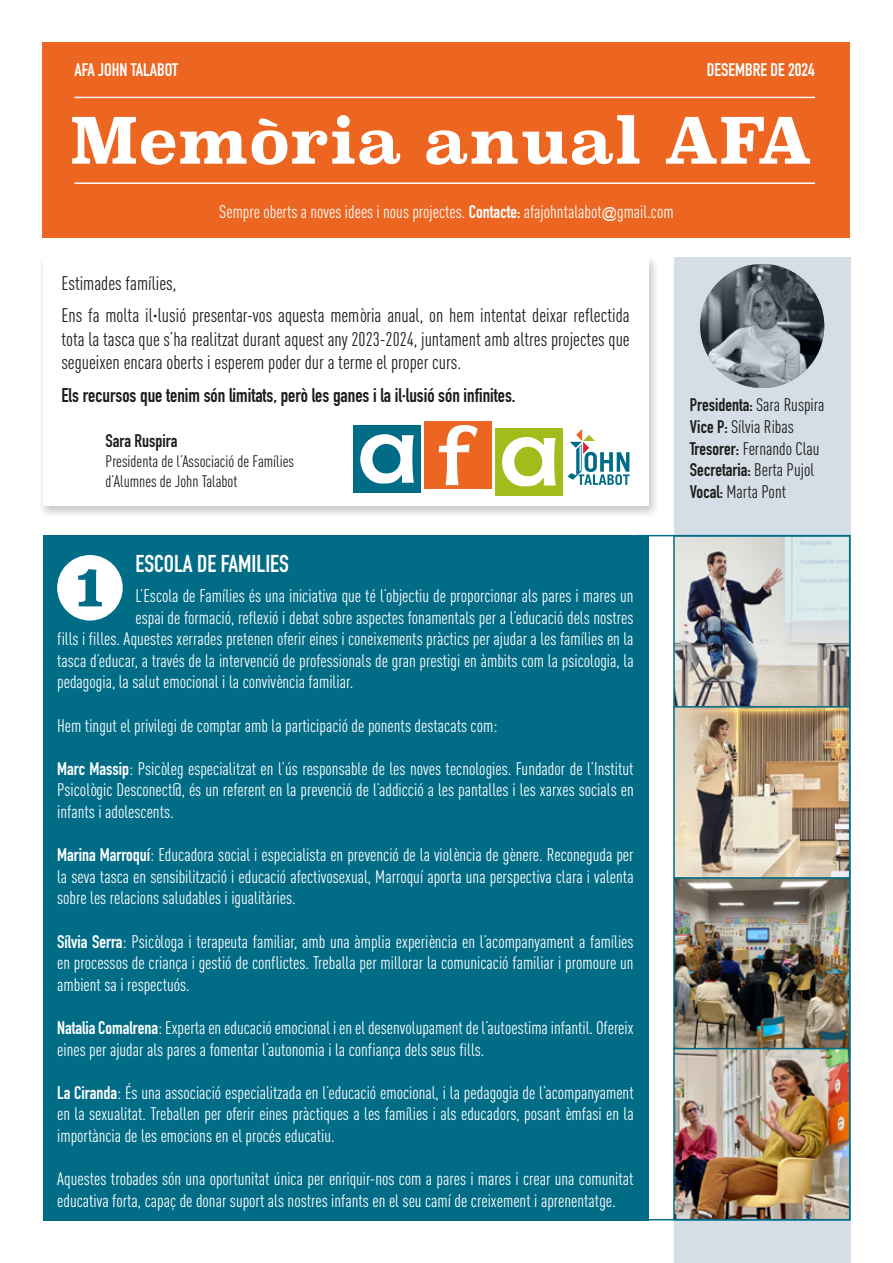
<style>
.page{position:relative;width:893px;height:1263px;background:#fff}
.page>*{position:absolute;margin:0;border:0;box-sizing:border-box;transform-origin:0 0}
.t1{font:700 63px "Superclarendon";color:#fff}
.t2{font:700 24px "DIN Condensed";color:#fff}
.t3{font:19.5px/32.4px "DIN Cond";color:#1d1d1b}
.t4{font:700 19.5px "DIN Condensed";color:#1d1d1b}
.t5{font:18px/21.6px "DIN Cond";color:#fff;text-align:justify}
.t6{font:700 18px "DIN Condensed";color:#1d1d1b}
.t7{font:18px/21.6px "DIN Cond";color:#1d1d1b}
.t8{font:700 18px "DIN Condensed";color:#fff}
.t9{font:16.5px/19.8px "DIN Cond";color:#1d1d1b}
.s1{font-family:"DIN Condensed";font-weight:700}
.s2{font-family:"Arial";font-size:15px}
.s3{font-family:"DIN Cond";font-weight:400}
</style>
<div class="page">
<div style="left:43px;top:43px;width:807px;height:195px;background:#ec6521"></div>
<hr style="left:74px;top:97px;width:741px;height:1px;background:#fff">
<hr style="left:74px;top:182px;width:741px;height:2px;background:#fff">
<div style="left:37px;top:254px;width:623px;height:265px;background:#1d1d1b;opacity:.25"></div>
<div style="left:43px;top:257px;width:605px;height:249px;background:#fff"></div>
<div style="left:674px;top:257px;width:176px;height:1006px;background:#d5dee6"></div>
<img style="left:700px;top:264px;width:124px;height:124px;border-radius:62px">
<div style="left:353px;top:425px;width:68px;height:67px;background:#006c86"></div>
<div style="left:495px;top:428px;width:68px;height:67px;background:#a2bc1b"></div>
<div style="left:424px;top:421px;width:68px;height:68px;background:#ec6521"></div>
<svg style="left:360px;top:434px;width:54px;height:50px"></svg>
<svg style="left:502px;top:437px;width:54px;height:49px"></svg>
<svg style="left:439px;top:425px;width:39px;height:60px"></svg>
<svg style="left:568px;top:429px;width:62px;height:56px"></svg>
<div style="left:43px;top:535px;width:605px;height:685px;background:#006c86"></div>
<div style="left:57px;top:555px;width:66px;height:65px;background:#fff;border-radius:50%"></div>
<svg style="left:78px;top:569px;width:24px;height:37px"></svg>
<img style="left:676px;top:538px;width:171px;height:679px">
<div style="left:673px;top:535px;width:177px;height:173px;border:2px solid #006c86"></div>
<div style="left:673px;top:877px;width:177px;height:172px;border:2px solid #006c86"></div>
<div style="left:673px;top:706px;width:177px;height:173px;border:2px solid #006c86"></div>
<div style="left:673px;top:1048px;width:177px;height:172px;border:2px solid #006c86"></div>
<div style="left:638px;top:535px;width:212px;height:685px;border:2px solid #006c86"></div>
<p class="t8" style="left:74px;top:57px;width:105px">AFA JOHN TALABOT</p>
<p class="t8" style="left:707px;top:57px;width:110px">DESEMBRE DE 2024</p>
<h1 class="t1" style="left:70px;top:94px;width:744px">Memòria anual AFA</h1>
<p class="t5" style="left:219px;top:200px;width:456px">Sempre oberts a noves idees i nous projectes. <span class="s1">Contacte:</span> afajohntalabot<span class="s2">@</span>gmail.com</p>
<p class="t3" style="left:61px;top:267px;width:570px">Estimades famílies,<br>Ens fa molta il·lusió presentar-vos aquesta memòria anual, on hem intentat deixar reflectida</p>
<p class="t3" style="left:61px;top:327px;width:570px;line-height:23.4px">tota la tasca que s’ha realitzat durant aquest any 2023-2024, juntament amb altres projectes que segueixen encara oberts i esperem poder dur a terme el proper curs.</p>
<p class="t4" style="left:61px;top:382px;width:456px">Els recursos que tenim són limitats, però les ganes i la il·lusió són infinites.</p>
<p class="t6" style="left:106px;top:429px;width:73px">Sara Ruspira</p>
<p class="t9" style="left:106px;top:451px;width:190px">Presidenta de l’Associació de Famílies d’Alumnes de John Talabot</p>
<p class="t6" style="left:690px;top:393px;width:136px">Presidenta: <span class="s3">Sara Ruspira</span></p>
<p class="t7" style="left:690px;top:416px;width:131px"><span class="s1">Vice P:</span> Sílvia Ribas<br><span class="s1">Tresorer:</span> Fernando Clau</p>
<p class="t6" style="left:690px;top:458px;width:126px">Secretaria: <span class="s3">Berta Pujol</span></p>
<p class="t7" style="left:690px;top:480px;width:98px"><span class="s1">Vocal:</span> Marta Pont</p>
<h2 class="t2" style="left:135px;top:547px;width:155px">ESCOLA DE FAMILIES</h2>
<p class="t5" style="left:135px;top:585px;width:500px">L’Escola de Famílies és una iniciativa que té l’objectiu de proporcionar als pares i mares un</p>
<p class="t5" style="left:135px;top:606px;width:500px">espai de formació, reflexió i debat sobre aspectes fonamentals per a l’educació dels nostres</p>
<p class="t5" style="left:57px;top:628px;width:578px">fills i filles. Aquestes xerrades pretenen oferir eines i coneixements pràctics per ajudar a les famílies en la</p>
<p class="t5" style="left:57px;top:649px;width:578px">tasca d’educar, a través de la intervenció de professionals de gran prestigi en àmbits com la psicologia, la</p>
<p class="t5" style="left:57px;top:671px;width:298px">pedagogia, la salut emocional i la convivència familiar.</p>
<p class="t5" style="left:57px;top:714px;width:442px">Hem tingut el privilegi de comptar amb la participació de ponents destacats com:</p>
<p class="t5" style="left:57px;top:757px;width:578px"><span class="s1">Marc Massip</span>: Psicòleg especialitzat en l’ús responsable de les noves tecnologies. Fundador de l’Institut Psicològic Desconect@, és un referent en la prevenció de l’addicció a les pantalles i les xarxes socials en infants i adolescents.</p>
<p class="t5" style="left:57px;top:844px;width:578px"><span class="s1">Marina Marroquí</span>: Educadora social i especialista en prevenció de la violència de gènere. Reconeguda per la seva tasca en sensibilització i educació afectivosexual, Marroquí aporta una perspectiva clara i valenta sobre les relacions saludables i igualitàries.</p>
<p class="t5" style="left:57px;top:930px;width:578px"><span class="s1">Sílvia Serra</span>: Psicòloga i terapeuta familiar, amb una àmplia experiència en l’acompanyament a famílies en processos de criança i gestió de conflictes. Treballa per millorar la comunicació familiar i promoure un ambient sa i respectuós.</p>
<p class="t5" style="left:57px;top:1017px;width:578px"><span class="s1">Natalia Comalrena</span>: Experta en educació emocional i en el desenvolupament de l’autoestima infantil. Ofereix eines per ajudar als pares a fomentar l’autonomia i la confiança dels seus fills.</p>
<p class="t5" style="left:57px;top:1081px;width:578px"><span class="s1">La Ciranda</span>: És una associació especialitzada en l’educació emocional, i la pedagogia de l’acompanyament en la sexualitat. Treballen per oferir eines pràctiques a les famílies i als educadors, posant èmfasi en la importància de les emocions en el procés educatiu.</p>
<p class="t5" style="left:57px;top:1168px;width:578px">Aquestes trobades són una oportunitat única per enriquir-nos com a pares i mares i crear una comunitat educativa forta, capaç de donar suport als nostres infants en el seu camí de creixement i aprenentatge.</p>
</div>
